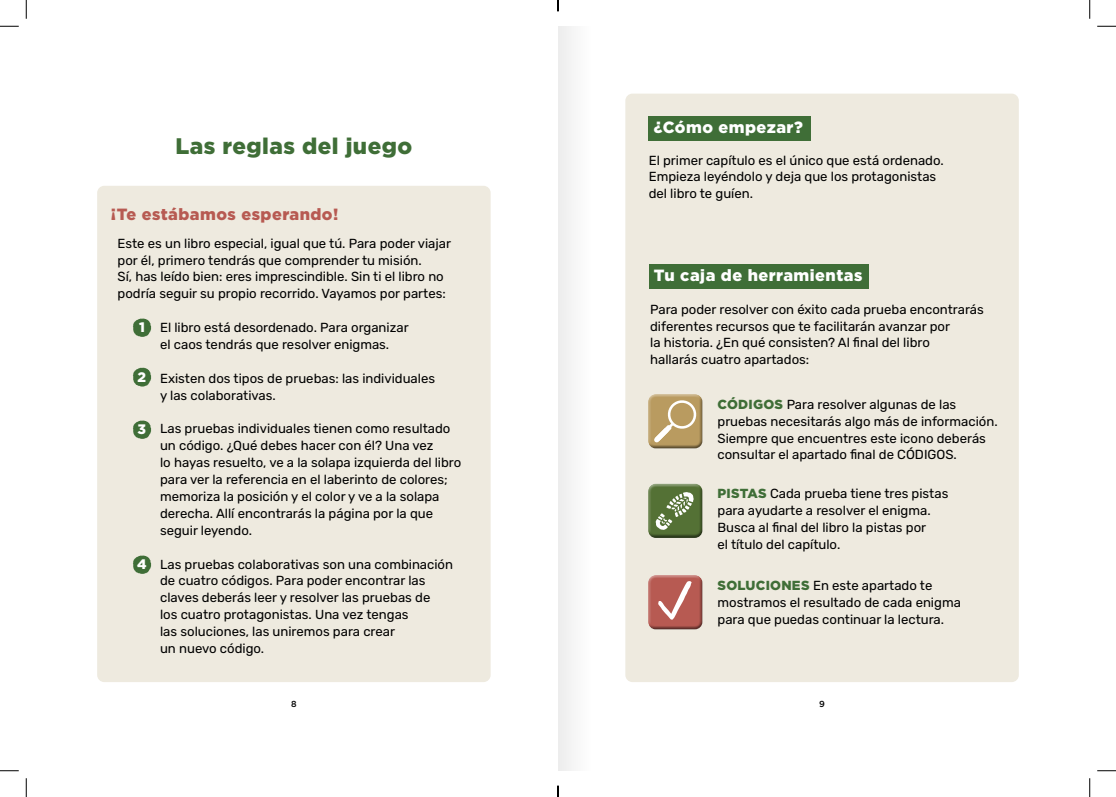
<style>
.page{position:relative;width:1116px;height:797px;background:#fff}
.page>*{position:absolute;margin:0;border:0;box-sizing:border-box;transform-origin:0 0}
.t1{font:900 22.5px "Gotham";letter-spacing:.02em;color:#3f6e37}
.t2{font:900 16.25px "Gotham";letter-spacing:.03em;color:#fff}
.t3{font:900 16.25px "Gotham";letter-spacing:.03em;color:#b75a52}
.t4{font:900 13.75px "Gotham";color:#fff}
.t5{font:13.12px/16.9px "Rubik";color:#000}
.t6{font:500 8.75px "Gotham";color:#000}
.s1{font-family:"Gotham";font-weight:900;color:#3f6e37}
</style>
<div class="page">
<div style="left:558px;top:26px;width:33px;height:744px;background:#f6f6f6"></div>
<div style="left:97px;top:186px;width:393px;height:496px;background:#eeeadf;border-radius:7px"></div>
<img style="left:133px;top:367px;width:19px;height:20px">
<img style="left:133px;top:420px;width:19px;height:19px">
<img style="left:133px;top:555px;width:19px;height:19px">
<img style="left:133px;top:318px;width:19px;height:19px">
<div style="left:625px;top:94px;width:393px;height:588px;background:#eeeadf;border-radius:7px"></div>
<div style="left:648px;top:264px;width:220px;height:25px;background:#3f6e37"></div>
<div style="left:648px;top:116px;width:163px;height:25px;background:#3f6e37"></div>
<div style="left:646px;top:392px;width:57px;height:54px;background:#fff;opacity:.5"></div>
<div style="left:646px;top:395px;width:57px;height:53px;background:#000;opacity:.5"></div>
<svg style="left:654px;top:397px;width:45px;height:45px;background:#c4aa79"></svg>
<div style="left:646px;top:482px;width:57px;height:53px;background:#fff;opacity:.5"></div>
<div style="left:646px;top:485px;width:57px;height:53px;background:#000;opacity:.5"></div>
<svg style="left:655px;top:492px;width:38px;height:38px"></svg>
<div style="left:646px;top:573px;width:57px;height:54px;background:#fff;opacity:.5"></div>
<div style="left:646px;top:576px;width:57px;height:53px;background:#000;opacity:.5"></div>
<svg style="left:658px;top:580px;width:33px;height:40px"></svg>
<svg style="left:0;top:25px;width:19px;height:2px"></svg>
<svg style="left:1097px;top:25px;width:18px;height:2px"></svg>
<svg style="left:0;top:770px;width:19px;height:1px"></svg>
<svg style="left:1097px;top:770px;width:18px;height:1px"></svg>
<svg style="left:25px;top:0;width:2px;height:19px"></svg>
<svg style="left:25px;top:778px;width:2px;height:19px"></svg>
<svg style="left:1089px;top:0;width:1px;height:19px"></svg>
<svg style="left:1089px;top:778px;width:1px;height:19px"></svg>
<svg style="left:557px;top:0;width:2px;height:11px"></svg>
<svg style="left:557px;top:785px;width:2px;height:12px"></svg>
<h1 class="t1" style="left:176px;top:131px;width:238px">Las reglas del juego</h1>
<p class="t3" style="left:111px;top:203px;width:229px">¡Te estábamos esperando!</p>
<p class="t5" style="left:117px;top:235px;width:335px">Este es un libro especial, igual que tú. Para poder viajar por él, primero tendrás que comprender tu misión.<br>Sí, has leído bien: eres imprescindible. Sin ti el libro no podría seguir su propio recorrido. Vayamos por partes:</p>
<p class="t5" style="left:160px;top:319px;width:250px">El libro está desordenado. Para organizar el caos tendrás que resolver enigmas.</p>
<p class="t5" style="left:160px;top:370px;width:276px">Existen dos tipos de pruebas: las individuales y las colaborativas.</p>
<p class="t5" style="left:160px;top:421px;width:303px">Las pruebas individuales tienen como resultado un código. ¿Qué debes hacer con él? Una vez<br>lo hayas resuelto, ve a la solapa izquierda del libro para ver la referencia en el laberinto de colores; memoriza la posición y el color y ve a la solapa derecha. Allí encontrarás la página por la que seguir leyendo.</p>
<p class="t5" style="left:160px;top:556px;width:294px">Las pruebas colaborativas son una combinación de cuatro códigos. Para poder encontrar las claves deberás leer y resolver las pruebas de<br>los cuatro protagonistas. Una vez tengas<br>las soluciones, las uniremos para crear<br>un nuevo código.</p>
<p class="t4" style="left:139px;top:318px;width:7px">1</p>
<p class="t4" style="left:138px;top:368px;width:10px">2</p>
<p class="t4" style="left:138px;top:420px;width:10px">3</p>
<p class="t4" style="left:137px;top:555px;width:11px">4</p>
<p class="t2" style="left:653px;top:116px;width:150px">¿Cómo empezar?</p>
<p class="t5" style="left:648px;top:152px;width:296px">El primer capítulo es el único que está ordenado.<br>Empieza leyéndolo y deja que los protagonistas del libro te guíen.</p>
<p class="t2" style="left:653px;top:264px;width:210px">Tu caja de herramientas</p>
<p class="t5" style="left:650px;top:301px;width:335px">Para poder resolver con éxito cada prueba encontrarás diferentes recursos que te facilitarán avanzar por<br>la historia. ¿En qué consisten? Al final del libro<br>hallarás cuatro apartados:</p>
<p class="t5" style="left:717px;top:396px;width:282px"><span class="s1">CÓDIGOS</span> Para resolver algunas de las pruebas necesitarás algo más de información.<br>Siempre que encuentres este icono deberás consultar el apartado final de CÓDIGOS.</p>
<p class="t5" style="left:717px;top:486px;width:232px"><span class="s1">PISTAS</span> Cada prueba tiene tres pistas para ayudarte a resolver el enigma.<br>Busca al final del libro la pistas por<br>el título del capítulo.</p>
<p class="t5" style="left:717px;top:577px;width:245px"><span class="s1">SOLUCIONES</span> En este apartado te mostramos el resultado de cada enigma para que puedas continuar la lectura.</p>
<p class="t6" style="left:291px;top:698px;width:7px">8</p>
<p class="t6" style="left:819px;top:698px;width:7px">9</p>
</div>
